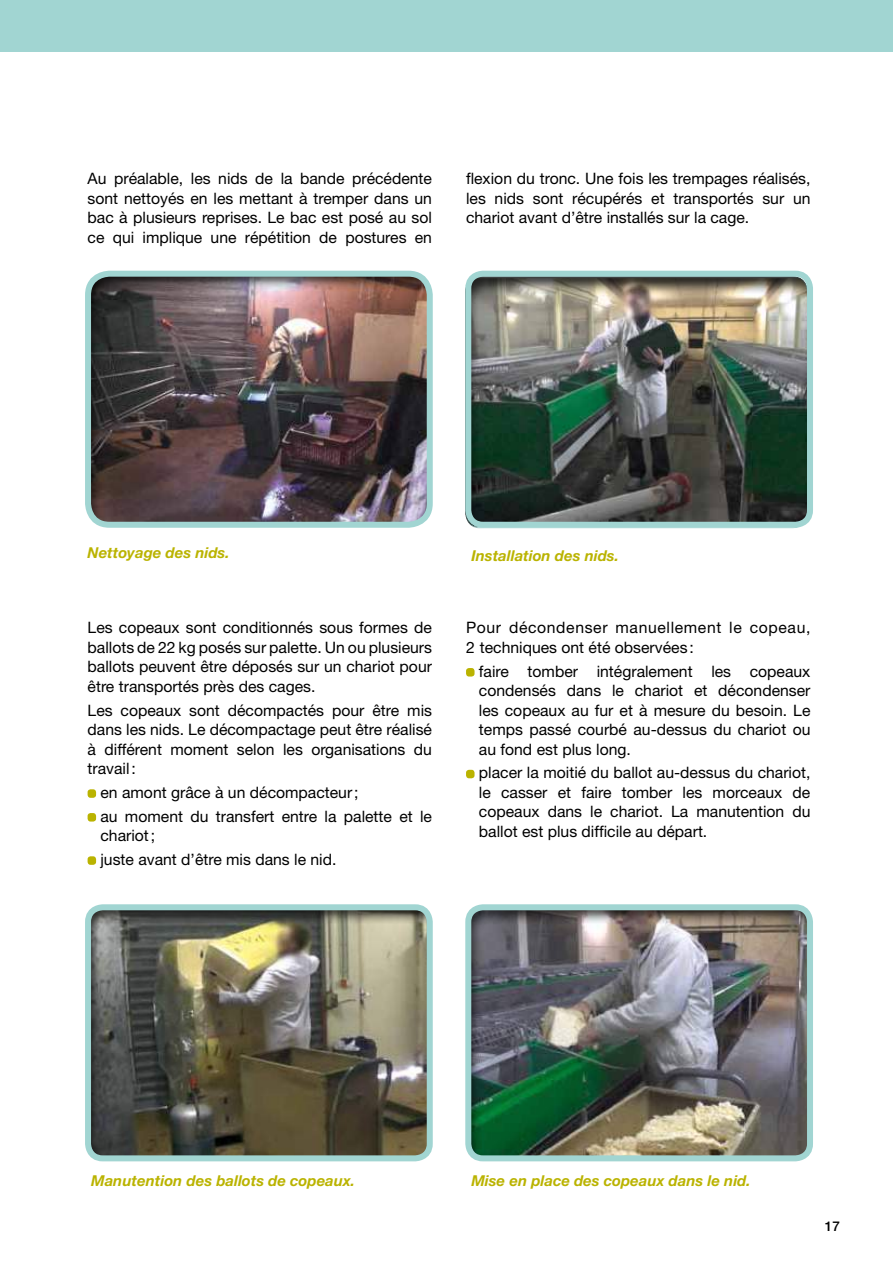
<style>
.page{position:relative;width:893px;height:1263px;background:#fff}
.page>*{position:absolute;margin:0;border:0;box-sizing:border-box;transform-origin:0 0}
.t1{font:15.75px/19.5px "Helvetica Neue";color:#000;text-align:justify}
.t2{font:15.75px/19.5px "Helvetica Neue";letter-spacing:.04em;color:#000}
.t3{font:italic 700 15px "Helvetica Neue";color:#bab300}
.t4{font:500 13.5px "Helvetica Neue";color:#000}
</style>
<div class="page">
<div style="left:85px;top:904px;width:345px;height:255px;background:#000;opacity:.75"></div>
<div style="left:463px;top:274px;width:345px;height:255px;background:#000;opacity:.75"></div>
<div style="left:85px;top:904px;width:348px;height:257px;border:6px solid #a1d5d2;border-radius:15px"></div>
<div style="left:465px;top:271px;width:348px;height:257px;border:6px solid #a1d5d2;border-radius:15px"></div>
<div style="left:0;top:0;width:893px;height:51px;background:#a1d5d2"></div>
<div style="left:86px;top:271px;width:345px;height:255px;background:#000;opacity:.75"></div>
<div style="left:88px;top:789px;width:8px;height:9px;background:#bab300;border-radius:3px"></div>
<div style="left:88px;top:813px;width:8px;height:8px;background:#bab300;border-radius:3px"></div>
<div style="left:88px;top:856px;width:8px;height:9px;background:#bab300;border-radius:3px"></div>
<div style="left:466px;top:668px;width:9px;height:8px;background:#bab300;border-radius:3px"></div>
<div style="left:466px;top:770px;width:9px;height:8px;background:#bab300;border-radius:3px"></div>
<div style="left:466px;top:904px;width:345px;height:255px;background:#000;opacity:.75"></div>
<div style="left:85px;top:271px;width:348px;height:257px;border:6px solid #a1d5d2;border-radius:21px"></div>
<div style="left:465px;top:904px;width:348px;height:257px;border:6px solid #a1d5d2;border-radius:15px"></div>
<p class="t1" style="left:88px;top:169px;width:346px">Au préalable, les nids de la bande précédente sont nettoyés en les mettant à tremper dans un bac à plusieurs reprises. Le bac est posé au sol ce qui implique une répétition de postures en</p>
<p class="t1" style="left:466px;top:169px;width:346px">flexion du tronc. Une fois les trempages réalisés, les nids sont récupérés et transportés sur un chariot avant d’être installés sur la cage.</p>
<p class="t3" style="left:88px;top:544px;width:143px">Nettoyage des nids.</p>
<p class="t3" style="left:471px;top:547px;width:149px">Installation des nids.</p>
<p class="t1" style="left:88px;top:618px;width:346px">Les copeaux sont conditionnés sous formes de ballots de 22 kg posés sur palette. Un ou plusieurs ballots peuvent être déposés sur un chariot pour être transportés près des cages.</p>
<p class="t1" style="left:88px;top:700px;width:346px">Les copeaux sont décompactés pour être mis dans les nids. Le décompactage peut être réalisé à différent moment selon les organisations du travail:</p>
<p class="t1" style="left:100px;top:780px;width:333px;line-height:23.7px">en amont grâce à un décompacteur;<br>au moment du transfert entre la palette et le</p>
<p class="t1" style="left:100px;top:823px;width:238px;line-height:23.7px">chariot;<br>juste avant d’être mis dans le nid.</p>
<p class="t2" style="left:466px;top:618px;width:346px">Pour décondenser manuellement le copeau,<br>2 techniques ont été observées :</p>
<p class="t1" style="left:479px;top:661px;width:333px">faire tomber intégralement les copeaux condensés dans le chariot et décondenser les copeaux au fur et à mesure du besoin. Le temps passé courbé au-dessus du chariot ou au fond est plus long.</p>
<p class="t1" style="left:479px;top:763px;width:333px">placer la moitié du ballot au-dessus du chariot, le casser et faire tomber les morceaux de copeaux dans le chariot. La manutention du ballot est plus difficile au départ.</p>
<p class="t3" style="left:91px;top:1171px;width:265px">Manutention des ballots de copeaux.</p>
<p class="t3" style="left:471px;top:1171px;width:281px">Mise en place des copeaux dans le nid.</p>
<p class="t4" style="left:825px;top:1218px;width:17px">17</p>
</div>
